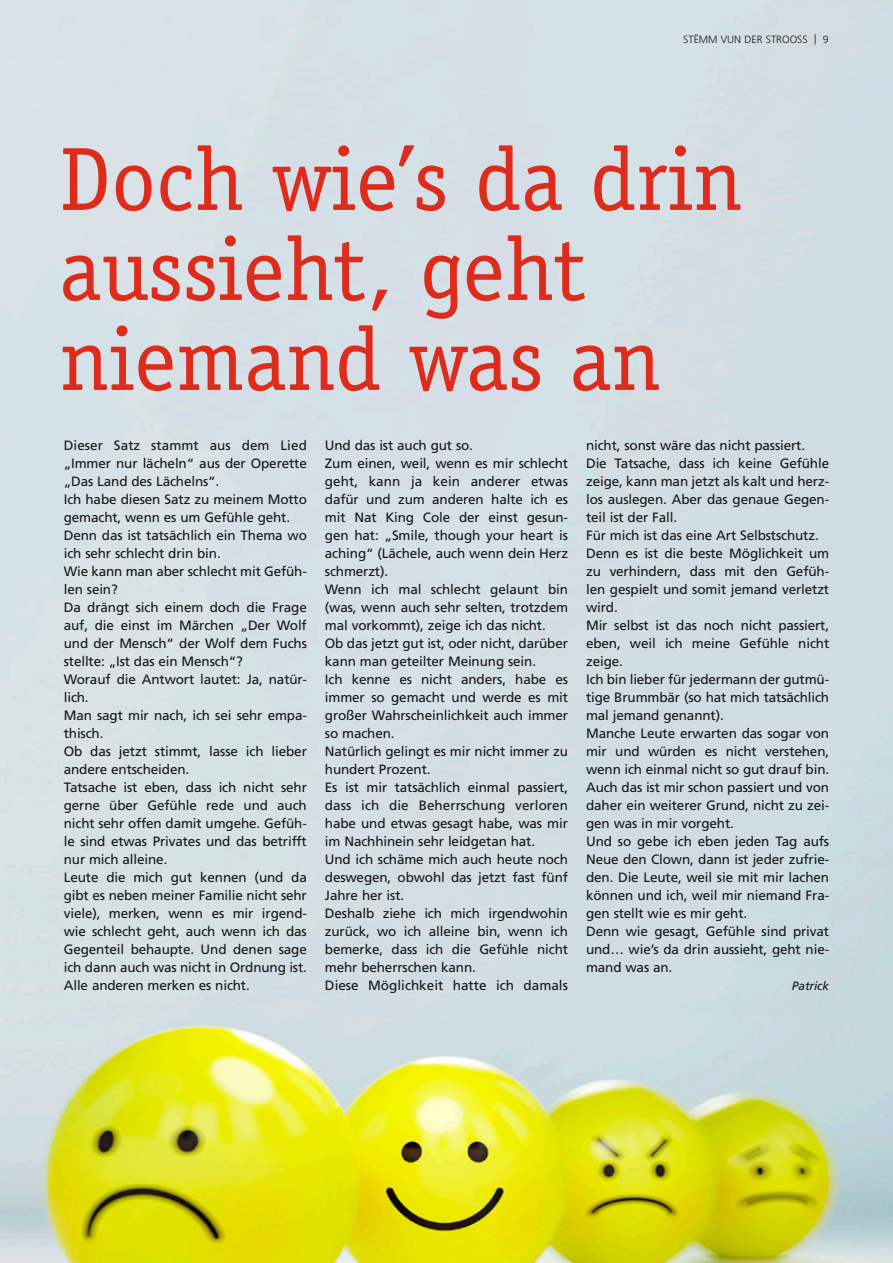
<style>
.page{position:relative;width:893px;height:1263px;background:#fff}
.page>*{position:absolute;margin:0;border:0;box-sizing:border-box;transform-origin:0 0}
.t1{font:90px/90px "Officina Serif Std";color:#dd2b1c}
.t2{font:13.5px/18px "Frutiger LT Std";letter-spacing:-.01em;color:#151616;text-align:justify}
.t3{font:italic 12px "Frutiger LT Std";letter-spacing:-.01em;color:#151616}
.t4{font:300 10.5px "Frutiger LT Std";color:#151616}
</style>
<div class="page">
<img style="left:0;top:0;width:893px;height:1263px">
<p class="t4" style="left:683px;top:33px;width:147px">STËMM VUN DER STROOSS | 9</p>
<p class="t1" style="left:60px;top:135px;width:685px">Doch wie’s da drin aussieht, geht</p>
<p class="t1" style="left:60px;top:315px;width:603px">niemand was an</p>
<p class="t2" style="left:64px;top:436px;width:245px">Dieser Satz stammt aus dem Lied „Immer nur lächeln“ aus der Operette „Das Land des Lächelns“.</p>
<p class="t2" style="left:64px;top:490px;width:245px">Ich habe diesen Satz zu meinem Motto gemacht, wenn es um Gefühle geht.</p>
<p class="t2" style="left:64px;top:526px;width:245px">Denn das ist tatsächlich ein Thema wo ich sehr schlecht drin bin.</p>
<p class="t2" style="left:64px;top:562px;width:245px">Wie kann man aber schlecht mit Gefüh&shy;len sein?</p>
<p class="t2" style="left:64px;top:598px;width:245px">Da drängt sich einem doch die Frage auf, die einst im Märchen „Der Wolf und der Mensch“ der Wolf dem Fuchs stellte: „Ist das ein Mensch“?</p>
<p class="t2" style="left:64px;top:670px;width:245px">Worauf die Antwort lautet: Ja, natür&shy;lich.</p>
<p class="t2" style="left:64px;top:706px;width:245px">Man sagt mir nach, ich sei sehr empa&shy;thisch.</p>
<p class="t2" style="left:64px;top:742px;width:245px">Ob das jetzt stimmt, lasse ich lieber andere entscheiden.</p>
<p class="t2" style="left:64px;top:778px;width:245px">Tatsache ist eben, dass ich nicht sehr gerne über Gefühle rede und auch nicht sehr offen damit umgehe. Gefüh&shy;le sind etwas Privates und das betrifft nur mich alleine.</p>
<p class="t2" style="left:64px;top:868px;width:245px">Leute die mich gut kennen (und da gibt es neben meiner Familie nicht sehr viele), merken, wenn es mir irgend&shy;wie schlecht geht, auch wenn ich das Gegenteil behaupte. Und denen sage ich dann auch was nicht in Ordnung ist.</p>
<p class="t2" style="left:64px;top:976px;width:188px">Alle anderen merken es nicht.</p>
<p class="t2" style="left:325px;top:436px;width:150px">Und das ist auch gut so.</p>
<p class="t2" style="left:325px;top:454px;width:245px">Zum einen, weil, wenn es mir schlecht geht, kann ja kein anderer etwas dafür und zum anderen halte ich es mit Nat King Cole der einst gesun&shy;gen hat: „Smile, though your heart is aching“ (Lächele, auch wenn dein Herz schmerzt).</p>
<p class="t2" style="left:325px;top:580px;width:245px">Wenn ich mal schlecht gelaunt bin (was, wenn auch sehr selten, trotzdem mal vorkommt), zeige ich das nicht.</p>
<p class="t2" style="left:325px;top:634px;width:245px">Ob das jetzt gut ist, oder nicht, darüber kann man geteilter Meinung sein.</p>
<p class="t2" style="left:325px;top:670px;width:245px">Ich kenne es nicht anders, habe es immer so gemacht und werde es mit großer Wahrscheinlichkeit auch immer so machen.</p>
<p class="t2" style="left:325px;top:742px;width:245px">Natürlich gelingt es mir nicht immer zu hundert Prozent.</p>
<p class="t2" style="left:325px;top:778px;width:245px">Es ist mir tatsächlich einmal passiert, dass ich die Beherrschung verloren habe und etwas gesagt habe, was mir im Nachhinein sehr leidgetan hat.</p>
<p class="t2" style="left:325px;top:850px;width:245px">Und ich schäme mich auch heute noch deswegen, obwohl das jetzt fast fünf Jahre her ist.</p>
<p class="t2" style="left:325px;top:904px;width:245px">Deshalb ziehe ich mich irgendwohin zurück, wo ich alleine bin, wenn ich bemerke, dass ich die Gefühle nicht mehr beherrschen kann.</p>
<p class="t2" style="left:325px;top:976px;width:245px">Diese Möglichkeit hatte ich damals</p>
<p class="t2" style="left:586px;top:436px;width:221px">nicht, sonst wäre das nicht passiert.</p>
<p class="t2" style="left:586px;top:454px;width:245px">Die Tatsache, dass ich keine Gefühle zeige, kann man jetzt als kalt und herz&shy;los auslegen. Aber das genaue Gegen&shy;teil ist der Fall.</p>
<p class="t2" style="left:586px;top:526px;width:234px">Für mich ist das eine Art Selbstschutz.</p>
<p class="t2" style="left:586px;top:544px;width:245px">Denn es ist die beste Möglichkeit um zu verhindern, dass mit den Gefüh&shy;len gespielt und somit jemand verletzt wird.</p>
<p class="t2" style="left:586px;top:616px;width:245px">Mir selbst ist das noch nicht passiert, eben, weil ich meine Gefühle nicht zeige.</p>
<p class="t2" style="left:586px;top:670px;width:245px">Ich bin lieber für jedermann der gutmü&shy;tige Brummbär (so hat mich tatsächlich mal jemand genannt).</p>
<p class="t2" style="left:586px;top:724px;width:245px">Manche Leute erwarten das sogar von mir und würden es nicht verstehen, wenn ich einmal nicht so gut drauf bin.</p>
<p class="t2" style="left:586px;top:778px;width:245px">Auch das ist mir schon passiert und von daher ein weiterer Grund, nicht zu zei&shy;gen was in mir vorgeht.</p>
<p class="t2" style="left:586px;top:832px;width:245px">Und so gebe ich eben jeden Tag aufs Neue den Clown, dann ist jeder zufrie&shy;den. Die Leute, weil sie mit mir lachen können und ich, weil mir niemand Fra&shy;gen stellt wie es mir geht.</p>
<p class="t2" style="left:586px;top:922px;width:245px">Denn wie gesagt, Gefühle sind privat und… wie’s da drin aussieht, geht nie&shy;mand was an.</p>
<p class="t3" style="left:792px;top:979px;width:39px">Patrick</p>
</div>
